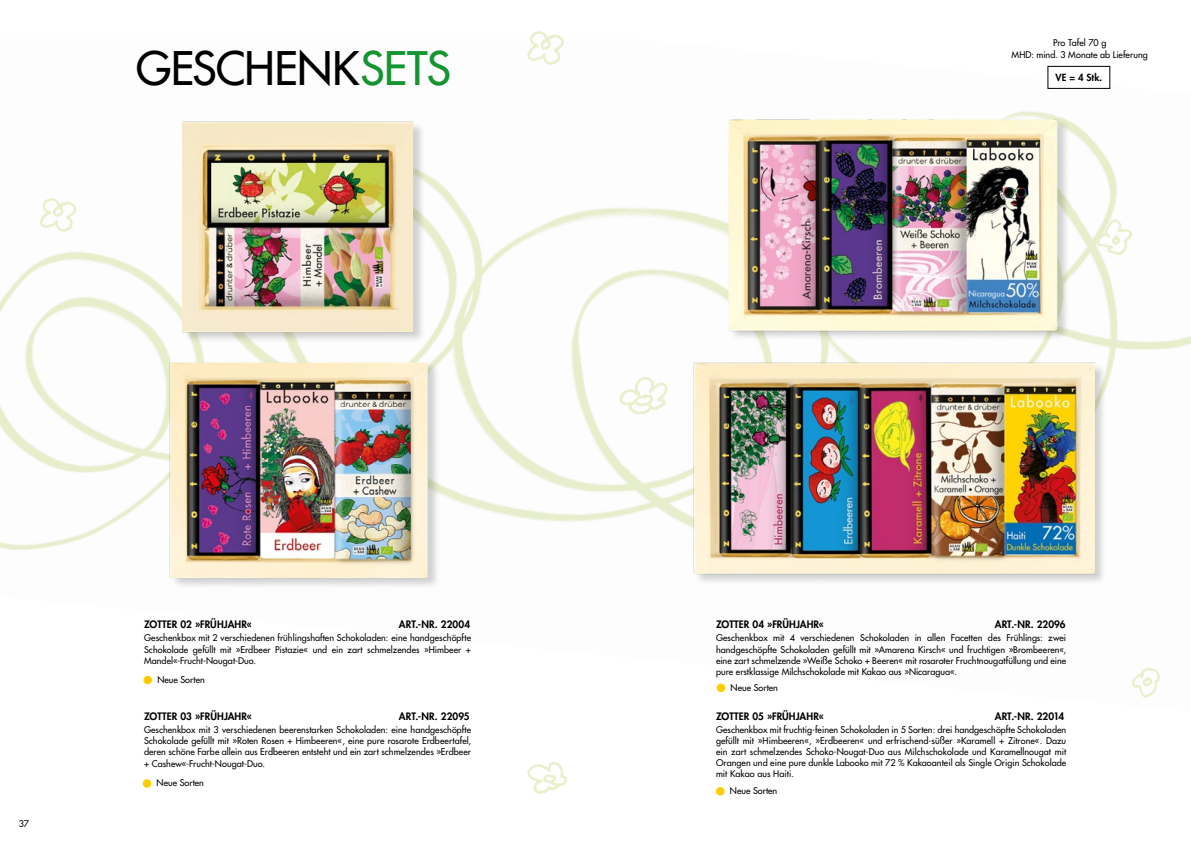
<style>
.page{position:relative;width:1191px;height:842px;background:#fff}
.page>*{position:absolute;margin:0;border:0;box-sizing:border-box;transform-origin:0 0}
.t1{font:500 45px "Futura Std";letter-spacing:-.02em;color:#000}
.t2{font:800 10px "Futura Std";letter-spacing:.005em;color:#000}
.t3{font:800 9.6px "Futura Std";color:#000}
.t4{font:500 9px/11.2px "Futura Std";letter-spacing:.005em;color:#000;text-align:justify}
.s1{color:#159432}
</style>
<div class="page">
<img style="left:0;top:65px;width:1191px;height:628px">
<svg style="left:527px;top:762px;width:40px;height:32px"></svg>
<svg style="left:619px;top:369px;width:49px;height:46px"></svg>
<svg style="left:1095px;top:214px;width:38px;height:48px"></svg>
<svg style="left:1131px;top:657px;width:29px;height:41px"></svg>
<svg style="left:527px;top:31px;width:37px;height:34px"></svg>
<svg style="left:39px;top:195px;width:38px;height:37px"></svg>
<div style="left:183px;top:121px;width:242px;height:223px;background:#000;opacity:.18"></div>
<img style="left:183px;top:119px;width:229px;height:217px">
<div style="left:171px;top:362px;width:269px;height:228px;background:#000;opacity:.18"></div>
<img style="left:168px;top:354px;width:260px;height:242px">
<img style="left:679px;top:349px;width:430px;height:249px">
<div style="left:729px;top:118px;width:340px;height:224px;background:#000;opacity:.18"></div>
<img style="left:726px;top:116px;width:333px;height:229px">
<div style="left:143px;top:676px;width:9px;height:8px;background:#fc0;border-radius:50%"></div>
<div style="left:143px;top:779px;width:8px;height:9px;background:#fc0;border-radius:50%"></div>
<div style="left:716px;top:684px;width:9px;height:8px;background:#fc0;border-radius:50%"></div>
<div style="left:716px;top:787px;width:8px;height:8px;background:#fc0;border-radius:50%"></div>
<div style="left:1047px;top:66px;width:63px;height:23px;border:1px solid #000"></div>
<h1 class="t1" style="left:136px;top:40px;width:316px">GESCHENK<span class="s1">SETS</span></h1>
<p class="t4" style="left:19px;top:818px;width:12px">37</p>
<p class="t2" style="left:144px;top:618px;width:109px">ZOTTER 02 »FRÜHJAHR«</p>
<p class="t2" style="left:399px;top:618px;width:73px">ART.-NR. 22004</p>
<p class="t4" style="left:144px;top:632px;width:328px">Geschenkbox mit 2 verschiedenen frühlingshaften Schokoladen: eine handgeschöpfte Schokolade gefüllt mit »Erdbeer Pistazie« und ein zart schmelzendes »Himbeer + Mandel«-Frucht-Nougat-Duo.</p>
<p class="t4" style="left:157px;top:674px;width:49px">Neue Sorten</p>
<p class="t2" style="left:144px;top:710px;width:109px">ZOTTER 03 »FRÜHJAHR«</p>
<p class="t2" style="left:399px;top:710px;width:72px">ART.-NR. 22095</p>
<p class="t4" style="left:144px;top:724px;width:328px">Geschenkbox mit 3 verschiedenen beerenstarken Schokoladen: eine handgeschöpfte Schokolade gefüllt mit »Roten Rosen + Himbeeren«, eine pure rosarote Erdbeertafel, deren schöne Farbe allein aus Erdbeeren entsteht und ein zart schmelzendes »Erdbeer + Cashew«-Frucht-Nougat-Duo.</p>
<p class="t4" style="left:157px;top:777px;width:49px">Neue Sorten</p>
<p class="t4" style="left:1011px;top:37px;width:138px;line-height:12px;text-align:center">Pro Tafel 70 g<br>MHD: mind. 3 Monate ab Lieferung</p>
<p class="t3" style="left:1055px;top:71px;width:48px">VE = 4 Stk.</p>
<p class="t2" style="left:716px;top:618px;width:110px">ZOTTER 04 »FRÜHJAHR«</p>
<p class="t2" style="left:994px;top:618px;width:72px">ART.-NR. 22096</p>
<p class="t4" style="left:716px;top:632px;width:352px">Geschenkbox mit 4 verschiedenen Schokoladen in allen Facetten des Frühlings: zwei handgeschöpfte Schokoladen gefüllt mit »Amarena Kirsch« und fruchtigen »Brombeeren«, eine zart schmelzende »Weiße Schoko + Beeren« mit rosaroter Fruchtnougatfüllung und eine pure erstklassige Milchschokolade mit Kakao aus »Nicaragua«.</p>
<p class="t2" style="left:716px;top:710px;width:109px">ZOTTER 05 »FRÜHJAHR«</p>
<p class="t2" style="left:994px;top:710px;width:71px">ART.-NR. 22014</p>
<p class="t4" style="left:716px;top:725px;width:352px">Geschenkbox mit fruchtig-feinen Schokoladen in 5 Sorten: drei handgeschöpfte Schokoladen gefüllt mit »Himbeeren«, »Erdbeeren« und erfrischend-süßer »Karamell + Zitrone«. Dazu ein zart schmelzendes Schoko-Nougat-Duo aus Milchschokolade und Karamellnougat mit Orangen und eine pure dunkle Labooko mit 72 % Kakaoanteil als Single Origin Schokolade mit Kakao aus Haiti.</p>
<p class="t4" style="left:730px;top:682px;width:49px">Neue Sorten</p>
<p class="t4" style="left:730px;top:785px;width:49px">Neue Sorten</p>
</div>
